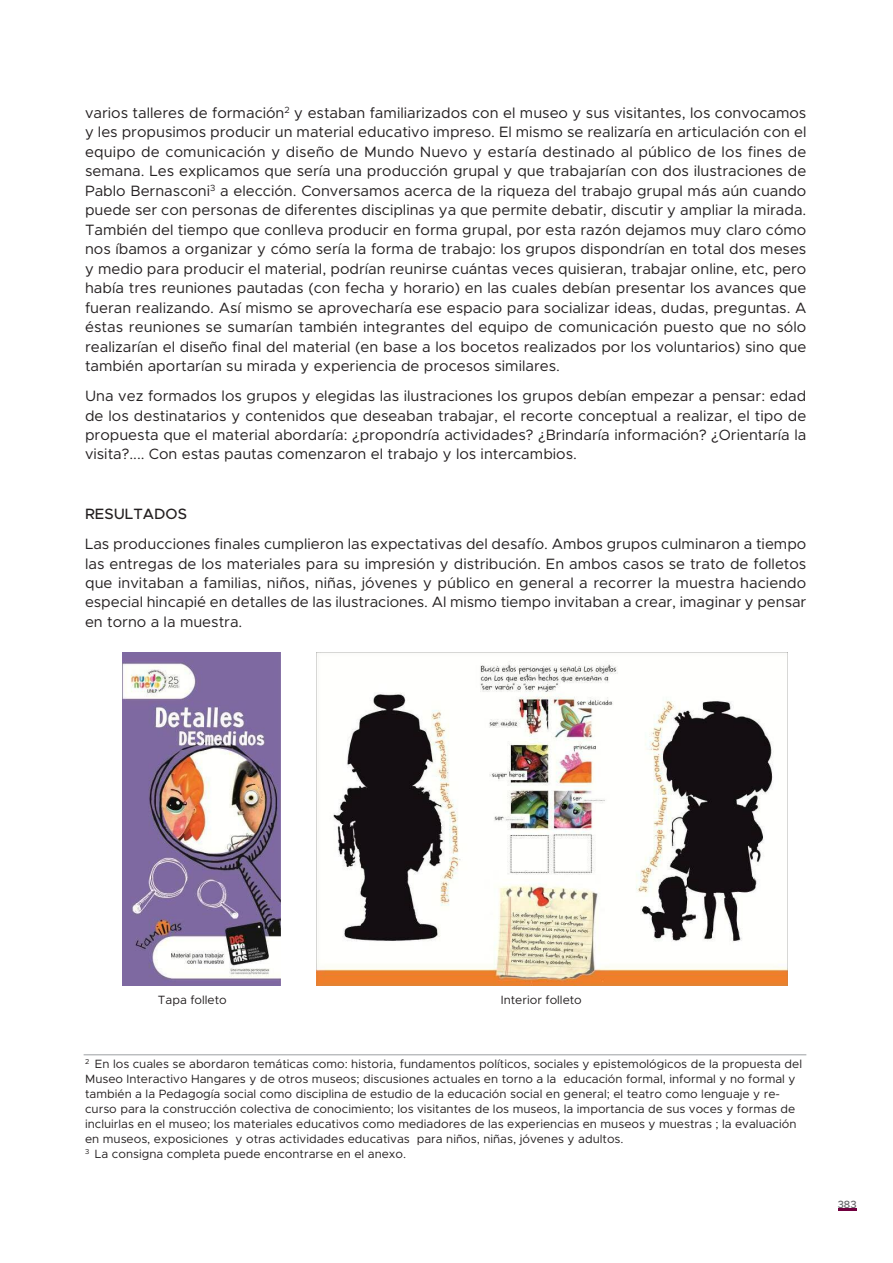
<style>
.page{position:relative;width:893px;height:1263px;background:#fff}
.page>*{position:absolute;margin:0;border:0;box-sizing:border-box;transform-origin:0 0}
.t1{font:15px/19.5px "Metropolis";color:#231f20;text-align:justify}
.t2{font:500 15px "Metropolis";color:#231f20}
.t3{font:12px/15px "Metropolis";color:#231f20}
.t4{font:500 10.5px "Metropolis";color:#636366}
</style>
<div class="page">
<svg style="left:838px;top:1208px;width:18px;height:2px"></svg>
<hr style="left:84px;top:1054px;width:722px;height:1px;background:#9d9fa2">
<img style="left:123px;top:652px;width:158px;height:333px">
<img style="left:316px;top:653px;width:472px;height:333px">
<p class="t1" style="left:85px;top:104px;width:723px">varios talleres de formación<sup>2</sup> y estaban familiarizados con el museo y sus visitantes, los convocamos y les propusimos producir un material educativo impreso. El mismo se realizaría en articulación con el equipo de comunicación y diseño de Mundo Nuevo y estaría destinado al público de los fines de semana. Les explicamos que sería una producción grupal y que trabajarían con dos ilustraciones de Pablo Bernasconi<sup>3</sup> a elección. Conversamos acerca de la riqueza del trabajo grupal más aún cuando puede ser con personas de diferentes disciplinas ya que permite debatir, discutir y ampliar la mirada.<br>También del tiempo que conlleva producir en forma grupal, por esta razón dejamos muy claro cómo nos íbamos a organizar y cómo sería la forma de trabajo: los grupos dispondrían en total dos meses y medio para producir el material, podrían reunirse cuántas veces quisieran, trabajar online, etc, pero había tres reuniones pautadas (con fecha y horario) en las cuales debían presentar los avances que fueran realizando. Así mismo se aprovecharía ese espacio para socializar ideas, dudas, preguntas. A éstas reuniones se sumarían también integrantes del equipo de comunicación puesto que no sólo realizarían el diseño final del material (en base a los bocetos realizados por los voluntarios) sino que también aportarían su mirada y experiencia de procesos similares.</p>
<p class="t1" style="left:85px;top:387px;width:723px">Una vez formados los grupos y elegidas las ilustraciones los grupos debían empezar a pensar: edad de los destinatarios y contenidos que deseaban trabajar, el recorte conceptual a realizar, el tipo de propuesta que el material abordaría: ¿propondría actividades? ¿Brindaría información? ¿Orientaría la visita?.... Con estas pautas comenzaron el trabajo y los intercambios.</p>
<p class="t2" style="left:85px;top:507px;width:104px">RESULTADOS</p>
<p class="t1" style="left:85px;top:535px;width:723px">Las producciones finales cumplieron las expectativas del desafío. Ambos grupos culminaron a tiempo las entregas de los materiales para su impresión y distribución. En ambos casos se trato de folletos que invitaban a familias, niños, niñas, jóvenes y público en general a recorrer la muestra haciendo especial hincapié en detalles de las ilustraciones. Al mismo tiempo invitaban a crear, imaginar y pensar en torno a la muestra.</p>
<p class="t3" style="left:158px;top:993px;width:70px">Tapa folleto</p>
<p class="t3" style="left:501px;top:993px;width:82px">Interior folleto</p>
<p class="t3" style="left:85px;top:1056px;width:718px"><sup>2</sup> En los cuales se abordaron temáticas como: historia, fundamentos políticos, sociales y epistemológicos de la propuesta del Museo Interactivo Hangares y de otros museos; discusiones actuales en torno a la educación formal, informal y no formal y también a la Pedagogía social como disciplina de estudio de la educación social en general; el teatro como lenguaje y re&shy;curso para la construcción colectiva de conocimiento; los visitantes de los museos, la importancia de sus voces y formas de incluirlas en el museo; los materiales educativos como mediadores de las experiencias en museos y muestras ; la evaluación en museos, exposiciones y otras actividades educativas para niños, niñas, jóvenes y adultos.<br><sup>3</sup> La consigna completa puede encontrarse en el anexo.</p>
<p class="t4" style="left:838px;top:1199px;width:20px">383</p>
</div>
